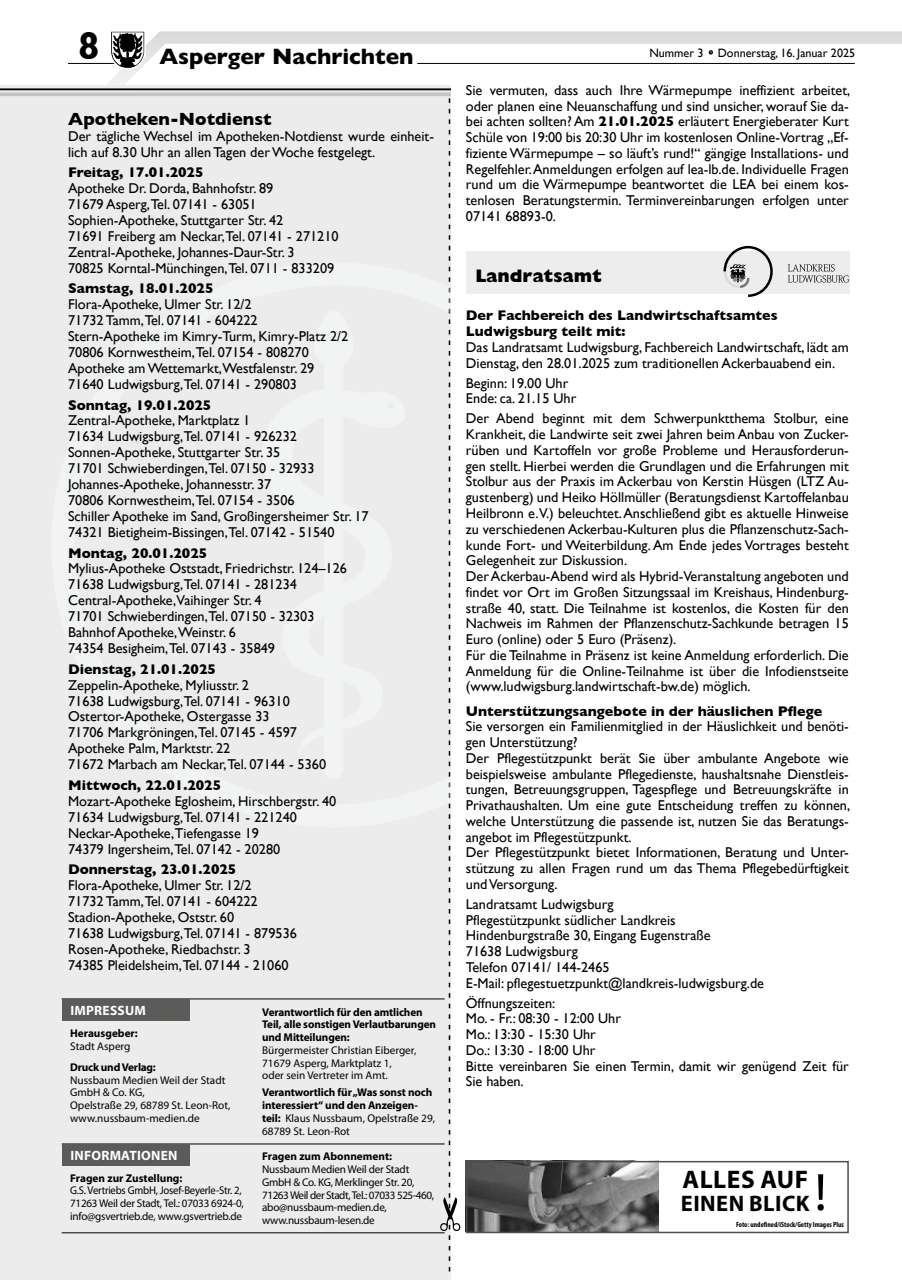
<style>
.page{position:relative;width:902px;height:1280px;background:#fff}
.page>*{position:absolute;margin:0;border:0;box-sizing:border-box;transform-origin:0 0}
.t1{font:53.1px "Myriad Pro";color:#000}
.t2{font:700 39.3px "Gill Sans";color:#000;scale:.86 1}
.t3{font:700 25.5px "Myriad Pro";letter-spacing:.02em;color:#000}
.t4{font:700 22.5px "Gill Sans";color:#000}
.t5{font:700 22.5px "Myriad Pro";letter-spacing:.02em;color:#000}
.t6{font:800 18.3px "Gill Sans";color:#000}
.t7{font:700 18px "Gill Sans";color:#000}
.t8{font:14.25px/15.8px "Gill Sans";color:#000}
.t9{font:700 14.25px/15.8px "Gill Sans";color:#000}
.t10{font:700 13.5px "Myriad Pro";letter-spacing:.02em;color:#fff}
.t11{font:12.15px "Gill Sans";color:#000}
.t12{font:700 11.25px/12.8px "Myriad Pro";letter-spacing:-.01em;color:#000}
.t13{font:11.25px/12.8px "Myriad Pro";color:#000}
.t14{font:11.25px/12.8px "Myriad Pro";letter-spacing:-.02em;color:#000}
.t15{font:11.25px/12.8px "Myriad Pro";letter-spacing:-.02em;color:#000;scale:.95 1}
.t16{font:700 condensed 7.5px "Myriad Pro";color:#000}
.s1{font-weight:700}
.s2{font-weight:400}
</style>
<div class="page">
<svg style="left:68px;top:31px;width:833px;height:54px"></svg>
<hr style="left:68px;top:63px;width:62px;height:1px;background:#000">
<hr style="left:417px;top:63px;width:437px;height:1px;background:#000">
<svg style="left:108px;top:31px;width:39px;height:42px"></svg>
<svg style="left:706px;top:48px;width:9px;height:9px"></svg>
<div style="left:466px;top:251px;width:383px;height:43px;background:#ededed"></div>
<svg style="left:723px;top:246px;width:49px;height:51px"></svg>
<svg style="left:788px;top:264px;width:61px;height:19px"></svg>
<div style="left:0;top:85px;width:451px;height:1195px;background:#ececec"></div>
<hr style="left:0;top:88px;width:451px;height:2px;background:#000">
<svg style="left:0;top:92px;width:451px;height:4px;fill:#c4c5c5"></svg>
<svg style="left:440px;top:98px;width:20px;height:1173px"></svg>
<hr style="left:62px;top:998px;width:382px;height:1px;background:#000">
<div style="left:62px;top:999px;width:127px;height:21px;background:#5b5b5a"></div>
<hr style="left:62px;top:1143px;width:382px;height:1px;background:#000">
<div style="left:62px;top:1144px;width:127px;height:22px;background:#5b5b5a"></div>
<hr style="left:62px;top:1232px;width:382px;height:1px;background:#000">
<img style="left:469px;top:1164px;width:189px;height:66px">
<div style="left:466px;top:1161px;width:382px;height:72px;border:2px solid #4e4e4d"></div>
<h2 class="t2" style="left:79px;top:23px;width:25px">8</h2>
<h3 class="t4" style="left:159px;top:43px;width:255px">Asperger Nachrichten</h3>
<p class="t11" style="left:649px;top:45px;width:207px">Nummer 3 · Donnerstag, 16. Januar 2025</p>
<p class="t8" style="left:466px;top:82px;width:386px;text-align:justify">Sie vermuten, dass auch Ihre Wärmepumpe ineffizient arbeitet, oder planen eine Neuanschaffung und sind unsicher, worauf Sie da&shy;bei achten sollten? Am <span class="s1">21.01.2025</span> erläutert Energieberater Kurt Schüle von 19:00 bis 20:30 Uhr im kostenlosen Online-Vortrag „Ef&shy;fiziente Wärmepumpe – so läuft’s rund!“ gängige Installations- und Regelfehler. Anmeldungen erfolgen auf lea-lb.de. Individuelle Fragen rund um die Wärmepumpe beantwortet die LEA bei einem kos&shy;tenlosen Beratungstermin. Terminvereinbarungen erfolgen unter 07141 68893-0.</p>
<p class="t7" style="left:68px;top:109px;width:205px">Apotheken-Notdienst</p>
<p class="t8" style="left:68px;top:129px;width:367px">Der tägliche Wechsel im Apotheken-Notdienst wurde einheit&shy;lich auf 8.30 Uhr an allen Tagen der Woche festgelegt.</p>
<p class="t9" style="left:68px;top:165px;width:137px">Freitag, 17.01.2025</p>
<p class="t8" style="left:68px;top:180px;width:272px">Apotheke Dr. Dorda, Bahnhofstr. 89<br>71679 Asperg,Tel. 07141 - 63051<br>Sophien-Apotheke, Stuttgarter Str. 42<br>71691 Freiberg am Neckar,Tel. 07141 - 271210<br>Zentral-Apotheke, Johannes-Daur-Str. 3<br>70825 Korntal-Münchingen,Tel. 0711 - 833209</p>
<p class="t9" style="left:68px;top:281px;width:147px">Samstag, 18.01.2025</p>
<p class="t8" style="left:68px;top:296px;width:282px">Flora-Apotheke, Ulmer Str. 12/2<br>71732 Tamm,Tel. 07141 - 604222<br>Stern-Apotheke im Kimry-Turm, Kimry-Platz 2/2<br>70806 Kornwestheim,Tel. 07154 - 808270<br>Apotheke am Wettemarkt,Westfalenstr. 29<br>71640 Ludwigsburg,Tel. 07141 - 290803</p>
<p class="t9" style="left:68px;top:397px;width:145px">Sonntag, 19.01.2025</p>
<p class="t8" style="left:68px;top:413px;width:302px">Zentral-Apotheke, Marktplatz 1<br>71634 Ludwigsburg,Tel. 07141 - 926232<br>Sonnen-Apotheke, Stuttgarter Str. 35<br>71701 Schwieberdingen,Tel. 07150 - 32933<br>Johannes-Apotheke, Johannesstr. 37<br>70806 Kornwestheim,Tel. 07154 - 3506<br>Schiller Apotheke im Sand, Großingersheimer Str. 17<br>74321 Bietigheim-Bissingen,Tel. 07142 - 51540</p>
<p class="t9" style="left:68px;top:545px;width:141px">Montag, 20.01.2025</p>
<p class="t8" style="left:68px;top:561px;width:280px">Mylius-Apotheke Oststadt, Friedrichstr. 124–126<br>71638 Ludwigsburg,Tel. 07141 - 281234<br>Central-Apotheke,Vaihinger Str. 4<br>71701 Schwieberdingen,Tel. 07150 - 32303<br>Bahnhof Apotheke,Weinstr. 6<br>74354 Besigheim,Tel. 07143 - 35849</p>
<p class="t9" style="left:68px;top:661px;width:149px">Dienstag, 21.01.2025</p>
<p class="t8" style="left:68px;top:677px;width:259px">Zeppelin-Apotheke, Myliusstr. 2<br>71638 Ludwigsburg,Tel. 07141 - 96310<br>Ostertor-Apotheke, Ostergasse 33<br>71706 Markgröningen,Tel. 07145 - 4597<br>Apotheke Palm, Marktstr. 22<br>71672 Marbach am Neckar,Tel. 07144 - 5360</p>
<p class="t9" style="left:68px;top:777px;width:155px">Mittwoch, 22.01.2025</p>
<p class="t8" style="left:68px;top:793px;width:270px">Mozart-Apotheke Eglosheim, Hirschbergstr. 40<br>71634 Ludwigsburg,Tel. 07141 - 221240<br>Neckar-Apotheke,Tiefengasse 19<br>74379 Ingersheim,Tel. 07142 - 20280</p>
<p class="t9" style="left:68px;top:861px;width:170px">Donnerstag, 23.01.2025</p>
<p class="t8" style="left:68px;top:877px;width:230px">Flora-Apotheke, Ulmer Str. 12/2<br>71732 Tamm,Tel. 07141 - 604222<br>Stadion-Apotheke, Oststr. 60<br>71638 Ludwigsburg,Tel. 07141 - 879536<br>Rosen-Apotheke, Riedbachstr. 3<br>74385 Pleidelsheim,Tel. 07144 - 21060</p>
<p class="t10" style="left:70px;top:1001px;width:77px">IMPRESSUM</p>
<p class="t12" style="left:70px;top:1026px;width:69px">Herausgeber:</p>
<p class="t13" style="left:70px;top:1039px;width:62px">Stadt Asperg</p>
<p class="t12" style="left:70px;top:1060px;width:87px">Druck und Verlag:</p>
<p class="t13" style="left:70px;top:1073px;width:162px">Nussbaum Medien Weil der Stadt<br>GmbH &amp; Co. KG,<br>Opelstraße 29, 68789 St. Leon-Rot, www.nussbaum-medien.de</p>
<p class="t6" style="left:475px;top:265px;width:128px">Landratsamt</p>
<p class="t9" style="left:466px;top:308px;width:313px">Der Fachbereich des Landwirtschaftsamtes<br>Ludwigsburg teilt mit:</p>
<p class="t8" style="left:466px;top:339px;width:384px">Das Landratsamt Ludwigsburg, Fachbereich Landwirtschaft, lädt am<br>Dienstag, den 28.01.2025 zum traditionellen Ackerbauabend ein.</p>
<p class="t8" style="left:466px;top:375px;width:112px">Beginn: 19.00 Uhr<br>Ende: ca. 21.15 Uhr</p>
<p class="t8" style="left:466px;top:411px;width:384px">Der Abend beginnt mit dem Schwerpunktthema Stolbur, eine Krankheit, die Landwirte seit zwei Jahren beim Anbau von Zucker&shy;rüben und Kartoffeln vor große Probleme und Herausforderun&shy;gen stellt. Hierbei werden die Grundlagen und die Erfahrungen mit Stolbur aus der Praxis im Ackerbau von Kerstin Hüsgen (LTZ Au&shy;gustenberg) und Heiko Höllmüller (Beratungsdienst Kartoffelanbau Heilbronn e.V.) beleuchtet. Anschließend gibt es aktuelle Hinweise zu verschiedenen Ackerbau-Kulturen plus die Pflanzenschutz-Sach&shy;kunde Fort- und Weiterbildung. Am Ende jedes Vortrages besteht Gelegenheit zur Diskussion.<br>Der Ackerbau-Abend wird als Hybrid-Veranstaltung angeboten und findet vor Ort im Großen Sitzungssaal im Kreishaus, Hindenburg&shy;straße 40, statt. Die Teilnahme ist kostenlos, die Kosten für den Nachweis im Rahmen der Pflanzenschutz-Sachkunde betragen 15<br>Euro (online) oder 5 Euro (Präsenz).<br>Für die Teilnahme in Präsenz ist keine Anmeldung erforderlich. Die Anmeldung für die Online-Teilnahme ist über die Infodienstseite (www.ludwigsburg.landwirtschaft-bw.de) möglich.</p>
<p class="t9" style="left:466px;top:703px;width:358px">Unterstützungsangebote in der häuslichen Pflege</p>
<p class="t8" style="left:466px;top:718px;width:386px">Sie versorgen ein Familienmitglied in der Häuslichkeit und benöti&shy;gen Unterstützung?<br>Der Pflegestützpunkt berät Sie über ambulante Angebote wie beispielsweise ambulante Pflegedienste, haushaltsnahe Dienstleis&shy;tungen, Betreuungsgruppen, Tagespflege und Betreuungskräfte in Privathaushalten. Um eine gute Entscheidung treffen zu können, welche Unterstützung die passende ist, nutzen Sie das Beratungs&shy;angebot im Pflegestützpunkt.<br>Der Pflegestützpunkt bietet Informationen, Beratung und Unter&shy;stützung zu allen Fragen rund um das Thema Pflegebedürftigkeit und Versorgung.</p>
<p class="t8" style="left:466px;top:896px;width:300px">Landratsamt Ludwigsburg<br>Pflegestützpunkt südlicher Landkreis Hindenburgstraße 30, Eingang Eugenstraße<br>71638 Ludwigsburg<br>Telefon 07141/ 144-2465<br>E-Mail: pflegestuetzpunkt@landkreis-ludwigsburg.de</p>
<p class="t8" style="left:466px;top:995px;width:384px">Öffnungszeiten:<br>Mo. - Fr.: 08:30 - 12:00 Uhr<br>Mo.: 13:30 - 15:30 Uhr<br>Do.: 13:30 - 18:00 Uhr<br>Bitte vereinbaren Sie einen Termin, damit wir genügend Zeit für<br>Sie haben.</p>
<p class="t12" style="left:262px;top:1005px;width:175px">Verantwortlich für den amtlichen<br>Teil, alle sonstigen Verlautbarungen und Mitteilungen:</p>
<p class="t13" style="left:262px;top:1043px;width:156px">Bürgermeister Christian Eiberger,<br>71679 Asperg, Marktplatz 1, oder sein Vertreter im Amt.</p>
<p class="t12" style="left:262px;top:1086px;width:174px">Verantwortlich für „Was sonst noch interessiert“ und den Anzeigen&shy;teil: <span class="s2">Klaus Nussbaum, Opelstraße 29,<br>68789 St. Leon-Rot</span></p>
<p class="t10" style="left:70px;top:1147px;width:109px">INFORMATIONEN</p>
<p class="t12" style="left:70px;top:1171px;width:114px">Fragen zur Zustellung:</p>
<p class="t15" style="left:70px;top:1184px;width:184px">G.S. Vertriebs GmbH, Josef-Beyerle-Str. 2,<br>71263 Weil der Stadt, Tel.: 07033 6924-0, info@gsvertrieb.de, www.gsvertrieb.de</p>
<p class="t12" style="left:262px;top:1150px;width:131px">Fragen zum Abonnement:</p>
<p class="t14" style="left:262px;top:1163px;width:173px">Nussbaum Medien Weil der Stadt<br>GmbH &amp; Co. KG, Merklinger Str. 20,<br>71263 Weil der Stadt, Tel.: 07033 525-460, abo@nussbaum-medien.de, www.nussbaum-lesen.de</p>
<h3 class="t3" style="left:682px;top:1163px;width:127px">ALLES AUF</h3>
<h1 class="t1" style="left:814px;top:1159px;width:14px">!</h1>
<p class="t16" style="left:736px;top:1220px;width:109px">Foto: undefined/iStock/Getty Images Plus</p>
<h3 class="t5" style="left:680px;top:1188px;width:130px">EINEN BLICK</h3>
</div>
